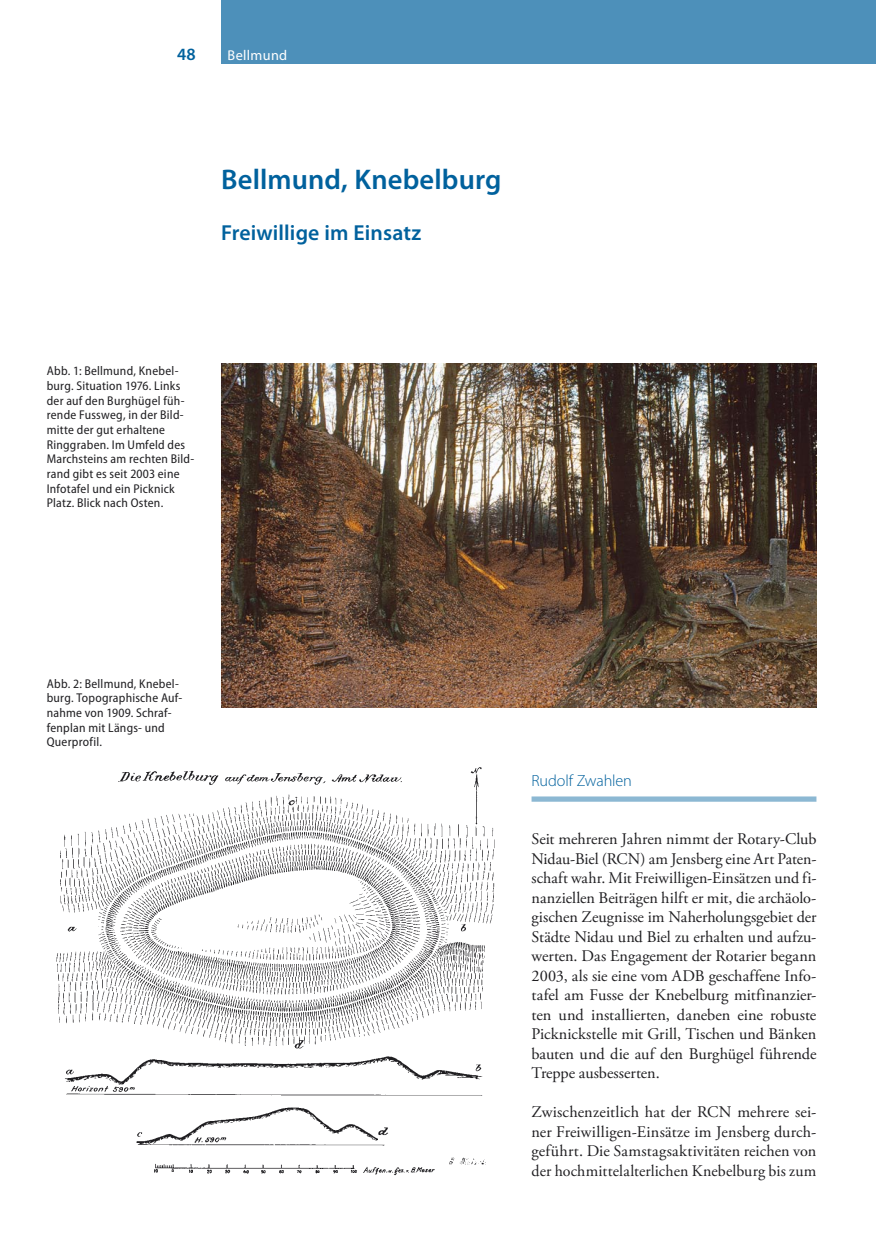
<style>
.page{position:relative;width:876px;height:1242px;background:#fff}
.page>*{position:absolute;margin:0;border:0;box-sizing:border-box;transform-origin:0 0}
.a_ü1_Titel1_Unterkap{font:600 28.5px "Myriad Pro";letter-spacing:.005em;color:#00619d}
.a_ü2_Titel2{font:600 21.75px "Myriad Pro";letter-spacing:.005em;color:#00619d}
.t1{font:600 17.25px "Myriad Pro";color:#00619d}
.b_____Lesetext_1erAbsatz{font:16.2px/19.5px "Adobe Garamond Pro";color:#1f1e21;text-align:justify}
.b_____Autor{font:300 16.2px "Myriad Pro";letter-spacing:-.005em;color:#00619d}
.t2{font:600 15px "Myriad Pro";letter-spacing:.025em;color:#fff}
.t3{font:14.25px "Myriad Pro";letter-spacing:.025em;color:#fff}
.c___Abbildungslegende{font:semi-condensed 12.75px/14.7px "Myriad Pro";letter-spacing:.02em;color:#1f1e21}
</style>
<div class="page">
<div style="left:221px;top:0;width:655px;height:64px;background:#4d90ba"></div>
<div style="left:531px;top:796px;width:285px;height:5px;background:#8cb8d3"></div>
<img style="left:221px;top:364px;width:595px;height:344px">
<img style="left:56px;top:767px;width:439px;height:409px">
<p class="t1" style="left:177px;top:44px;width:20px">48</p>
<p class="t2" style="left:225px;top:46px;width:92px">Fundberichte</p>
<p class="t3" style="left:228px;top:47px;width:61px">Bellmund</p>
<p class="a_ü1_Titel1_Unterkap" style="left:221px;top:164px;width:282px">Bellmund, Knebelburg</p>
<p class="a_ü2_Titel2" style="left:221px;top:220px;width:202px">Freiwillige im Einsatz</p>
<p class="c___Abbildungslegende" style="left:47px;top:364px;width:149px">Abb. 1: Bellmund, Knebel&shy;burg. Situation 1976. Links der auf den Burghügel füh&shy;rende Fussweg, in der Bild&shy;mitte der gut erhaltene<br>Ringgraben. Im Umfeld des<br>Marchsteins am rechten Bild&shy;rand gibt es seit 2003 eine<br>Infotafel und ein Picknick<br>Platz. Blick nach Osten.</p>
<p class="c___Abbildungslegende" style="left:47px;top:676px;width:137px">Abb. 2: Bellmund, Knebel&shy;burg. Topographische Auf&shy;nahme von 1909. Schraf&shy;fenplan mit Längs- und<br>Querprofil.</p>
<p class="b_____Autor" style="left:531px;top:771px;width:102px">Rudolf Zwahlen</p>
<p class="b_____Lesetext_1erAbsatz" style="left:531px;top:830px;width:286px">Seit mehreren Jahren nimmt der Rotary-Club Nidau-Biel (RCN) am Jensberg eine Art Paten&shy;schaft wahr. Mit Freiwilligen-Einsätzen und fi&shy;nanziellen Beiträgen hilft er mit, die archäolo&shy;gischen Zeugnisse im Naherholungsgebiet der Städte Nidau und Biel zu erhalten und aufzu&shy;werten. Das Engagement der Rotarier begann 2003, als sie eine vom ADB geschaffene Info&shy;tafel am Fusse der Knebelburg mitfinanzier&shy;ten und installierten, daneben eine robuste Picknickstelle mit Grill, Tischen und Bänken bauten und die auf den Burghügel führende Treppe ausbesserten.</p>
<p class="b_____Lesetext_1erAbsatz" style="left:531px;top:1103px;width:286px">Zwischenzeitlich hat der RCN mehrere sei&shy;ner Freiwilligen-Einsätze im Jensberg durch&shy;geführt. Die Samstagsaktivitäten reichen von der hochmittelalterlichen Knebelburg bis zum</p>
</div>
